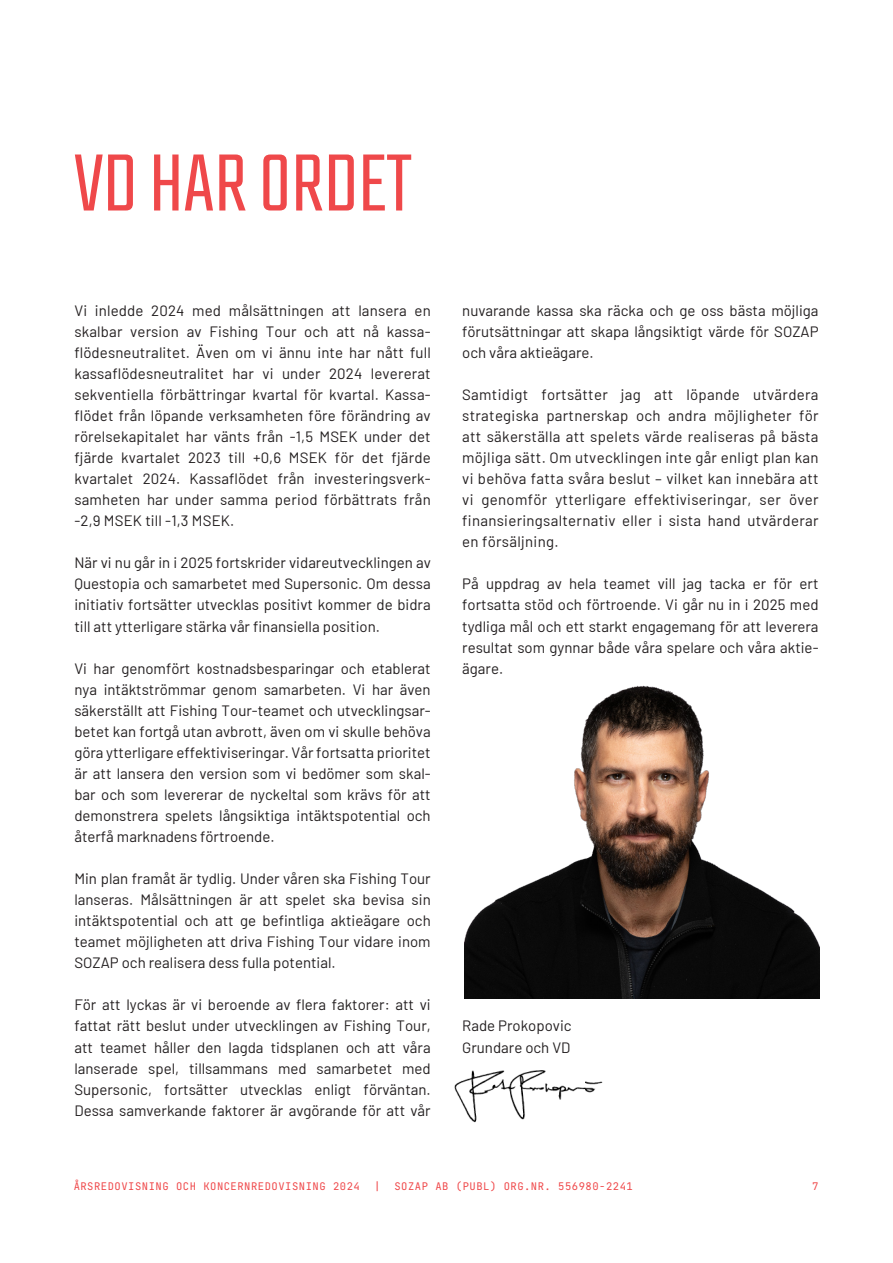
<style>
.page{position:relative;width:893px;height:1263px;background:#fff}
.page>*{position:absolute;margin:0;border:0;box-sizing:border-box;transform-origin:0 0}
.t1{font:300 90px "Teko";color:#ef484a}
.Adress{font:15px/21px "Barlow";color:#231f20;text-align:justify}
.t2{font:10.5px "Jet Brains Mono";letter-spacing:.05em;color:#ef484a}
</style>
<div class="page">
<img style="left:454px;top:1070px;width:149px;height:53px">
<img style="left:465px;top:685px;width:354px;height:313px">
<h2 class="t1" style="left:74px;top:133px;width:339px">VD HAR ORDET</h2>
<p class="Adress" style="left:74px;top:299px;width:358px">Vi inledde 2024 med målsättningen att lansera en skalbar version av Fishing Tour och att nå kassa&shy;flödesneutralitet. Även om vi ännu inte har nått full kassaflödesneutralitet har vi under 2024 levererat sekventiella förbättringar kvartal för kvartal. Kassa&shy;flödet från löpande verksamheten före förändring av rörelsekapitalet har vänts från -1,5 MSEK under det fjärde kvartalet 2023 till +0,6 MSEK för det fjärde kvartalet 2024. Kassaflödet från investeringsverk&shy;samheten har under samma period förbättrats från -2,9 MSEK till -1,3 MSEK.</p>
<p class="Adress" style="left:74px;top:551px;width:358px">När vi nu går in i 2025 fortskrider vidareutvecklingen av Questopia och samarbetet med Supersonic. Om dessa initiativ fortsätter utvecklas positivt kommer de bidra till att ytterligare stärka vår finansiella position.</p>
<p class="Adress" style="left:74px;top:656px;width:358px">Vi har genomfört kostnadsbesparingar och etablerat nya intäktströmmar genom samarbeten. Vi har även säkerställt att Fishing Tour-teamet och utvecklingsar&shy;betet kan fortgå utan avbrott, även om vi skulle behöva göra ytterligare effektiviseringar. Vår fortsatta prioritet är att lansera den version som vi bedömer som skal&shy;bar och som levererar de nyckeltal som krävs för att demonstrera spelets långsiktiga intäktspotential och återfå marknadens förtroende.</p>
<p class="Adress" style="left:74px;top:867px;width:358px">Min plan framåt är tydlig. Under våren ska Fishing Tour lanseras. Målsättningen är att spelet ska bevisa sin intäktspotential och att ge befintliga aktieägare och teamet möjligheten att driva Fishing Tour vidare inom SOZAP och realisera dess fulla potential.</p>
<p class="Adress" style="left:74px;top:993px;width:358px">För att lyckas är vi beroende av flera faktorer: att vi fattat rätt beslut under utvecklingen av Fishing Tour, att teamet håller den lagda tidsplanen och att våra lanserade spel, tillsammans med samarbetet med Supersonic, fortsätter utvecklas enligt förväntan.<br>Dessa samverkande faktorer är avgörande för att vår</p>
<p class="Adress" style="left:462px;top:299px;width:358px">nuvarande kassa ska räcka och ge oss bästa möjliga förutsättningar att skapa långsiktigt värde för SOZAP och våra aktieägare.</p>
<p class="Adress" style="left:462px;top:383px;width:358px">Samtidigt fortsätter jag att löpande utvärdera strategiska partnerskap och andra möjligheter för att säkerställa att spelets värde realiseras på bästa möjliga sätt. Om utvecklingen inte går enligt plan kan vi behöva fatta svåra beslut – vilket kan innebära att vi genomför ytterligare effektiviseringar, ser över finansieringsalternativ eller i sista hand utvärderar en försäljning.</p>
<p class="Adress" style="left:462px;top:572px;width:358px">På uppdrag av hela teamet vill jag tacka er för ert fortsatta stöd och förtroende. Vi går nu in i 2025 med tydliga mål och ett starkt engagemang för att leverera resultat som gynnar både våra spelare och våra aktie&shy;ägare.</p>
<p class="Adress" style="left:462px;top:1014px;width:111px">Rade Prokopovic<br>Grundare och VD</p>
<p class="t2" style="left:74px;top:1179px;width:288px">ÅRSREDOVISNING OCH KONCERNREDOVISNING 2024</p>
<p class="t2" style="left:374px;top:1179px;width:8px">|</p>
<p class="t2" style="left:394px;top:1179px;width:240px">SOZAP AB (PUBL) ORG.NR. 556980-2241</p>
<p class="t2" style="left:812px;top:1179px;width:8px">7</p>
</div>
